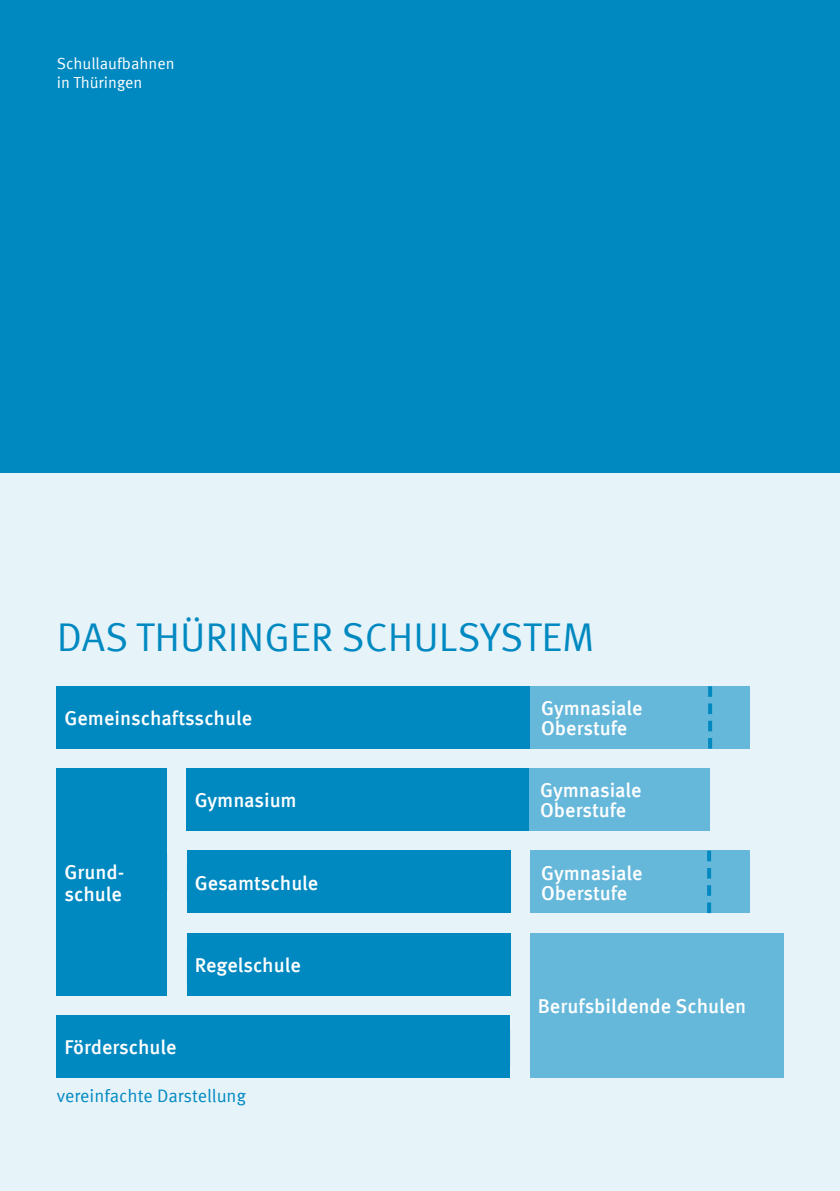
<style>
.page{position:relative;width:840px;height:1191px;background:#fff}
.page>*{position:absolute;margin:0;border:0;box-sizing:border-box;transform-origin:0 0}
.t1{font:40px "Meta Offc Pro Norm";color:#0089c1}
.Kasten_Head{font:500 20px/20px "Meta Offc Pro";letter-spacing:-.005em;color:#fff}
.t2{font:18px "Meta Offc Pro Norm";letter-spacing:-.005em;color:#0089c1}
.t3{font:16px/19.2px "Meta Offc Pro Norm";color:#fff}
</style>
<div class="page">
<div style="left:0;top:0;width:839px;height:475px;background:#0089c1"></div>
<div style="left:0;top:474px;width:839px;height:717px;background:#e6f3f9"></div>
<div style="left:529px;top:850px;width:180px;height:63px;background:#66b8da"></div>
<div style="left:57px;top:686px;width:472px;height:62px;background:#0089c1"></div>
<div style="left:57px;top:768px;width:110px;height:227px;background:#0089c1"></div>
<div style="left:187px;top:768px;width:341px;height:63px;background:#0089c1"></div>
<div style="left:187px;top:850px;width:323px;height:63px;background:#0089c1"></div>
<div style="left:187px;top:933px;width:323px;height:62px;background:#0089c1"></div>
<div style="left:529px;top:933px;width:253px;height:145px;background:#66b8da"></div>
<div style="left:57px;top:1015px;width:453px;height:63px;background:#0089c1"></div>
<div style="left:709px;top:686px;width:40px;height:62px;background:#66b8da"></div>
<div style="left:528px;top:768px;width:180px;height:63px;background:#66b8da"></div>
<div style="left:529px;top:686px;width:180px;height:62px;background:#66b8da"></div>
<div style="left:709px;top:850px;width:40px;height:63px;background:#66b8da"></div>
<svg style="left:708px;top:686px;width:3px;height:62px"></svg>
<svg style="left:707px;top:850px;width:3px;height:63px"></svg>
<p class="t3" style="left:57px;top:53px;width:119px">Schullaufbahnen in Thüringen</p>
<p class="t1" style="left:57px;top:607px;width:539px">DAS THÜRINGER SCHULSYSTEM</p>
<p class="Kasten_Head" style="left:64px;top:707px;width:189px">Gemeinschaftsschule</p>
<p class="Kasten_Head" style="left:64px;top:859px;width:61px;line-height:22px">Grund&shy;schule</p>
<p class="Kasten_Head" style="left:194px;top:789px;width:103px">Gymnasium</p>
<p class="Kasten_Head" style="left:194px;top:871px;width:125px">Gesamtschule</p>
<p class="Kasten_Head" style="left:194px;top:954px;width:108px">Regelschule</p>
<p class="Kasten_Head" style="left:64px;top:1036px;width:114px">Förderschule</p>
<p class="t2" style="left:57px;top:1082px;width:190px">vereinfachte Darstellung</p>
<p class="Kasten_Head" style="left:541px;top:697px;width:103px">Gymnasiale<br>Oberstufe</p>
<p class="Kasten_Head" style="left:540px;top:779px;width:103px">Gymnasiale<br>Oberstufe</p>
<p class="Kasten_Head" style="left:541px;top:861px;width:103px">Gymnasiale<br>Oberstufe</p>
<p class="Kasten_Head" style="left:537px;top:995px;width:210px">Berufsbildende Schulen</p>
</div>
